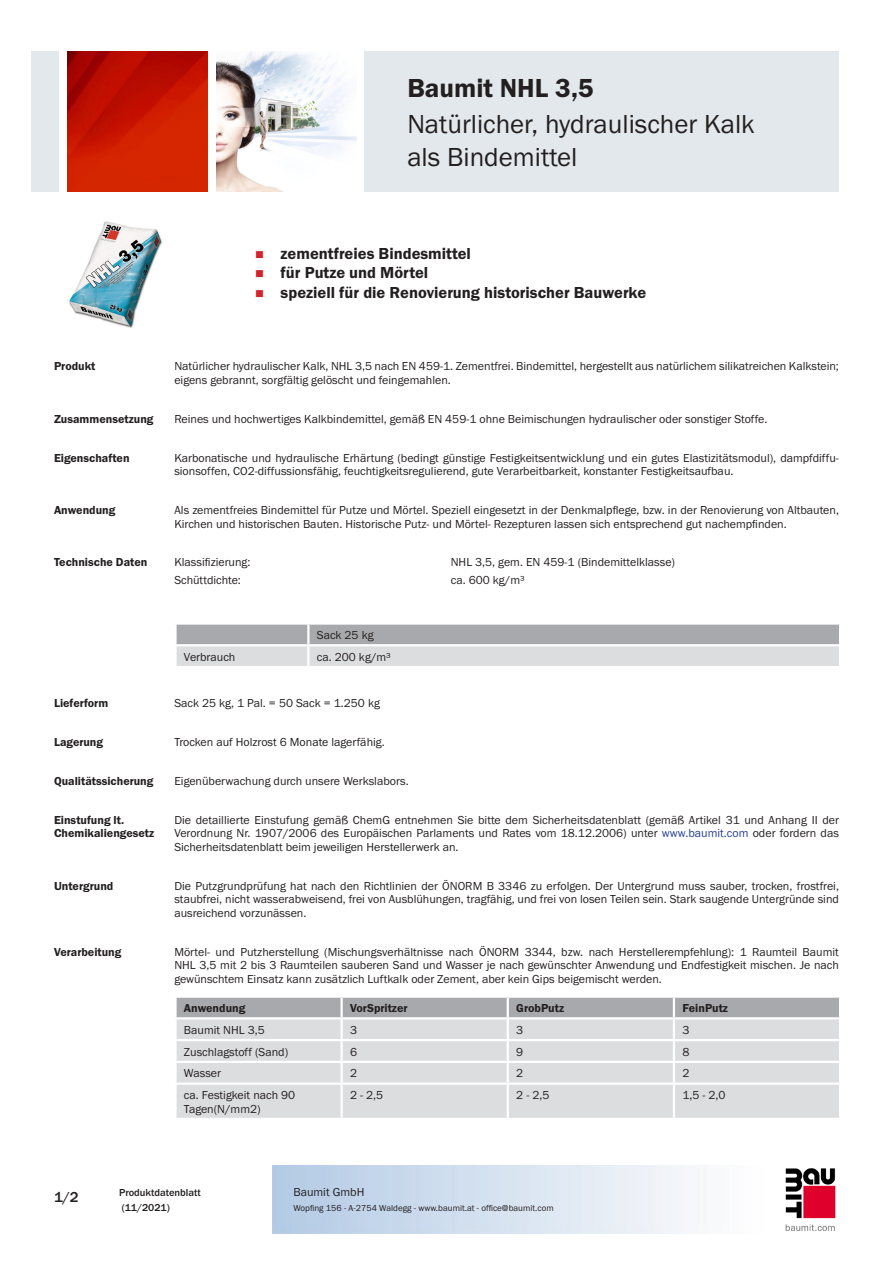
<style>
.page{position:relative;width:893px;height:1263px;background:#fff}
.page>*{position:absolute;margin:0;border:0;box-sizing:border-box;transform-origin:0 0}
.PDS_Produktname_Land{font:27px/32.4px "BM Franklin Gothic URW Boo";color:#231f20}
.PDS_Produktname{font:27px "BM Franklin Gothic URW Dem";color:#231f20}
.t1{font:16.5px "BM Franklin Gothic URW Dem";color:#231f20}
.t2{font:500 15px "BM Franklin Gothic URW";color:#231f20}
.PDS_Standard{font:12px/13.5px "BM Franklin Gothic URW Boo";color:#231f20}
.PDS_Header{font:12px/13.5px "BM Franklin Gothic URW Dem";color:#231f20}
.PDS_Standard_linksbü{font:12px "BM Franklin Gothic URW Boo";color:#231f20}
.PDS_Standard-2{font:12px "BM Franklin Gothic URW Dem";color:#231f20}
.t3{font:500 10.5px/15px "BM Franklin Gothic URW";color:#231f20}
.t4{font:9px "BM Franklin Gothic URW Boo";color:#231f20}
.s1{color:#253f8e}
</style>
<div class="page">
<img style="left:785px;top:1168px;width:51px;height:63px">
<div style="left:32px;top:51px;width:27px;height:140px;background:#e2e8eb"></div>
<img style="left:68px;top:52px;width:140px;height:139px">
<img style="left:216px;top:51px;width:141px;height:140px">
<div style="left:365px;top:51px;width:474px;height:140px;background:#e2e8eb"></div>
<img style="left:68px;top:221px;width:94px;height:107px">
<svg style="left:175px;top:623px;width:665px;height:43px"></svg>
<hr style="left:174px;top:644px;width:134px;height:2px;background:#fff">
<hr style="left:174px;top:646px;width:3px;height:20px;background:#fff">
<hr style="left:308px;top:644px;width:533px;height:2px;background:#fff">
<hr style="left:307px;top:646px;width:2px;height:20px;background:#fff">
<hr style="left:839px;top:646px;width:2px;height:20px;background:#fff">
<div style="left:177px;top:1019px;width:662px;height:99px;background:#dcdddf"></div>
<div style="left:176px;top:997px;width:664px;height:20px;background:#a8a9ad"></div>
<hr style="left:340px;top:1019px;width:3px;height:20px;background:#fff">
<hr style="left:507px;top:1019px;width:2px;height:20px;background:#fff">
<hr style="left:673px;top:1019px;width:2px;height:20px;background:#fff">
<hr style="left:174px;top:1039px;width:168px;height:2px;background:#fff">
<hr style="left:342px;top:1039px;width:166px;height:2px;background:#fff">
<hr style="left:340px;top:1041px;width:3px;height:20px;background:#fff">
<hr style="left:508px;top:1039px;width:166px;height:2px;background:#fff">
<hr style="left:507px;top:1041px;width:2px;height:20px;background:#fff">
<hr style="left:674px;top:1039px;width:167px;height:2px;background:#fff">
<hr style="left:673px;top:1041px;width:2px;height:20px;background:#fff">
<hr style="left:174px;top:1061px;width:168px;height:2px;background:#fff">
<hr style="left:342px;top:1061px;width:166px;height:2px;background:#fff">
<hr style="left:340px;top:1063px;width:3px;height:19px;background:#fff">
<hr style="left:508px;top:1061px;width:166px;height:2px;background:#fff">
<svg style="left:507px;top:1063px;width:2px;height:19px"></svg>
<hr style="left:674px;top:1061px;width:167px;height:2px;background:#fff">
<svg style="left:673px;top:1063px;width:2px;height:19px"></svg>
<hr style="left:174px;top:1082px;width:168px;height:3px;background:#fff">
<hr style="left:342px;top:1082px;width:166px;height:3px;background:#fff">
<hr style="left:340px;top:1085px;width:3px;height:33px;background:#fff">
<hr style="left:508px;top:1082px;width:166px;height:3px;background:#fff">
<hr style="left:507px;top:1085px;width:2px;height:33px;background:#fff">
<hr style="left:674px;top:1082px;width:167px;height:3px;background:#fff">
<hr style="left:673px;top:1085px;width:2px;height:33px;background:#fff">
<p class="PDS_Produktname" style="left:407px;top:71px;width:188px">Baumit NHL 3,5</p>
<p class="PDS_Produktname_Land" style="left:407px;top:109px;width:349px">Natürlicher, hydraulischer Kalk als Bindemittel</p>
<p class="t1" style="left:281px;top:243px;width:192px">zementfreies Bindesmittel</p>
<p class="t1" style="left:281px;top:263px;width:149px">für Putze und Mörtel</p>
<p class="t1" style="left:281px;top:282px;width:367px">speziell für die Renovierung historischer Bauwerke</p>
<p class="PDS_Header" style="left:54px;top:360px;width:43px">Produkt</p>
<p class="PDS_Standard" style="left:174px;top:360px;width:666px">Natürlicher hydraulischer Kalk, NHL 3,5 nach EN 459-1. Zementfrei. Bindemittel, hergestellt aus natürlichem silikatreichen Kalkstein; eigens gebrannt, sorgfältig gelöscht und feingemahlen.</p>
<p class="PDS_Header" style="left:54px;top:412px;width:101px">Zusammensetzung</p>
<p class="PDS_Standard" style="left:174px;top:412px;width:595px">Reines und hochwertiges Kalkbindemittel, gemäß EN 459-1 ohne Beimischungen hydraulischer oder sonstiger Stoffe.</p>
<p class="PDS_Header" style="left:54px;top:451px;width:77px">Eigenschaften</p>
<p class="PDS_Standard" style="left:174px;top:451px;width:666px">Karbonatische und hydraulische Erhärtung (bedingt günstige Festigkeitsentwicklung und ein gutes Elastizitätsmodul), dampfdiffu&shy;sionsoffen, CO2-diffussionsfähig, feuchtigkeitsregulierend, gute Verarbeitbarkeit, konstanter Festigkeitsaufbau.</p>
<p class="PDS_Header" style="left:54px;top:503px;width:63px">Anwendung</p>
<p class="PDS_Standard" style="left:174px;top:503px;width:666px">Als zementfreies Bindemittel für Putze und Mörtel. Speziell eingesetzt in der Denkmalpflege, bzw. in der Renovierung von Altbauten,<br>Kirchen und historischen Bauten. Historische Putz- und Mörtel- Rezepturen lassen sich entsprechend gut nachempfinden.</p>
<p class="PDS_Header" style="left:54px;top:556px;width:95px">Technische Daten</p>
<p class="PDS_Standard_linksbü" style="left:174px;top:555px;width:78px">Klassifizierung:</p>
<p class="PDS_Standard_linksbü" style="left:451px;top:555px;width:226px">NHL 3,5, gem. EN 459-1 (Bindemittelklasse)</p>
<p class="PDS_Standard_linksbü" style="left:174px;top:572px;width:68px">Schüttdichte:</p>
<p class="PDS_Standard_linksbü" style="left:451px;top:572px;width:75px">ca. 600 kg/m³</p>
<p class="PDS_Standard_linksbü" style="left:317px;top:627px;width:58px">Sack 25 kg</p>
<p class="PDS_Standard_linksbü" style="left:184px;top:649px;width:53px">Verbrauch</p>
<p class="PDS_Standard_linksbü" style="left:317px;top:649px;width:75px">ca. 200 kg/m³</p>
<p class="PDS_Header" style="left:54px;top:696px;width:56px">Lieferform</p>
<p class="PDS_Standard" style="left:174px;top:696px;width:207px">Sack 25 kg, 1 Pal. = 50 Sack = 1.250 kg</p>
<p class="PDS_Header" style="left:54px;top:735px;width:51px">Lagerung</p>
<p class="PDS_Standard" style="left:174px;top:735px;width:212px">Trocken auf Holzrost 6 Monate lagerfähig.</p>
<p class="PDS_Header" style="left:54px;top:774px;width:101px">Qualitätssicherung</p>
<p class="PDS_Standard" style="left:174px;top:774px;width:236px">Eigenüberwachung durch unsere Werkslabors.</p>
<p class="PDS_Header" style="left:54px;top:813px;width:102px">Einstufung lt.<br>Chemikaliengesetz</p>
<p class="PDS_Standard" style="left:174px;top:813px;width:666px;text-align:justify">Die detaillierte Einstufung gemäß ChemG entnehmen Sie bitte dem Sicherheitsdatenblatt (gemäß Artikel 31 und Anhang II der Verordnung Nr. 1907/2006 des Europäischen Parlaments und Rates vom 18.12.2006) unter <span class="s1">www.baumit.com</span> oder fordern das Sicherheitsdatenblatt beim jeweiligen Herstellerwerk an.</p>
<p class="PDS_Header" style="left:54px;top:879px;width:61px">Untergrund</p>
<p class="PDS_Standard" style="left:174px;top:879px;width:666px;text-align:justify">Die Putzgrundprüfung hat nach den Richtlinien der ÖNORM B 3346 zu erfolgen. Der Untergrund muss sauber, trocken, frostfrei, staubfrei, nicht wasserabweisend, frei von Ausblühungen, tragfähig, und frei von losen Teilen sein. Stark saugende Untergründe sind ausreichend vorzunässen.</p>
<p class="PDS_Header" style="left:54px;top:945px;width:69px">Verarbeitung</p>
<p class="PDS_Standard" style="left:174px;top:945px;width:666px;text-align:justify">Mörtel- und Putzherstellung (Mischungsverhältnisse nach ÖNORM 3344, bzw. nach Herstellerempfehlung): 1 Raumteil Baumit NHL 3,5 mit 2 bis 3 Raumteilen sauberen Sand und Wasser je nach gewünschter Anwendung und Endfestigkeit mischen. Je nach gewünschtem Einsatz kann zusätzlich Luftkalk oder Zement, aber kein Gips beigemischt werden.</p>
<p class="PDS_Standard-2" style="left:184px;top:1000px;width:63px">Anwendung</p>
<p class="PDS_Standard-2" style="left:350px;top:1000px;width:59px">VorSpritzer</p>
<p class="PDS_Standard-2" style="left:516px;top:1000px;width:49px">GrobPutz</p>
<p class="PDS_Standard-2" style="left:682px;top:1000px;width:47px">FeinPutz</p>
<p class="PDS_Standard" style="left:184px;top:1023px;width:82px">Baumit NHL 3,5</p>
<p class="PDS_Standard" style="left:350px;top:1023px;width:9px">3</p>
<p class="PDS_Standard" style="left:516px;top:1023px;width:9px">3</p>
<p class="PDS_Standard" style="left:682px;top:1023px;width:9px">3</p>
<p class="PDS_Standard" style="left:184px;top:1045px;width:106px">Zuschlagstoff (Sand)</p>
<p class="PDS_Standard" style="left:350px;top:1045px;width:9px">6</p>
<p class="PDS_Standard" style="left:516px;top:1045px;width:9px">9</p>
<p class="PDS_Standard" style="left:682px;top:1045px;width:9px">8</p>
<p class="PDS_Standard" style="left:184px;top:1067px;width:39px">Wasser</p>
<p class="PDS_Standard" style="left:350px;top:1067px;width:9px">2</p>
<p class="PDS_Standard" style="left:516px;top:1067px;width:9px">2</p>
<p class="PDS_Standard" style="left:682px;top:1067px;width:9px">2</p>
<p class="PDS_Standard" style="left:184px;top:1088px;width:113px">ca. Festigkeit nach 90<br>Tagen(N/mm2)</p>
<p class="PDS_Standard" style="left:350px;top:1088px;width:35px">2 - 2,5</p>
<p class="PDS_Standard" style="left:516px;top:1088px;width:35px">2 - 2,5</p>
<p class="PDS_Standard" style="left:682px;top:1088px;width:45px">1,5 - 2,0</p>
<p class="t2" style="left:54px;top:1188px;width:26px">1/2</p>
<p class="t3" style="left:119px;top:1185px;width:83px">Produktdatenblatt (11/2021)</p>
<p class="PDS_Standard" style="left:293px;top:1185px;width:73px">Baumit GmbH</p>
<p class="t4" style="left:293px;top:1202px;width:262px">Wopfing 156 - A-2754 Waldegg - www.baumit.at - office@baumit.com</p>
</div>
